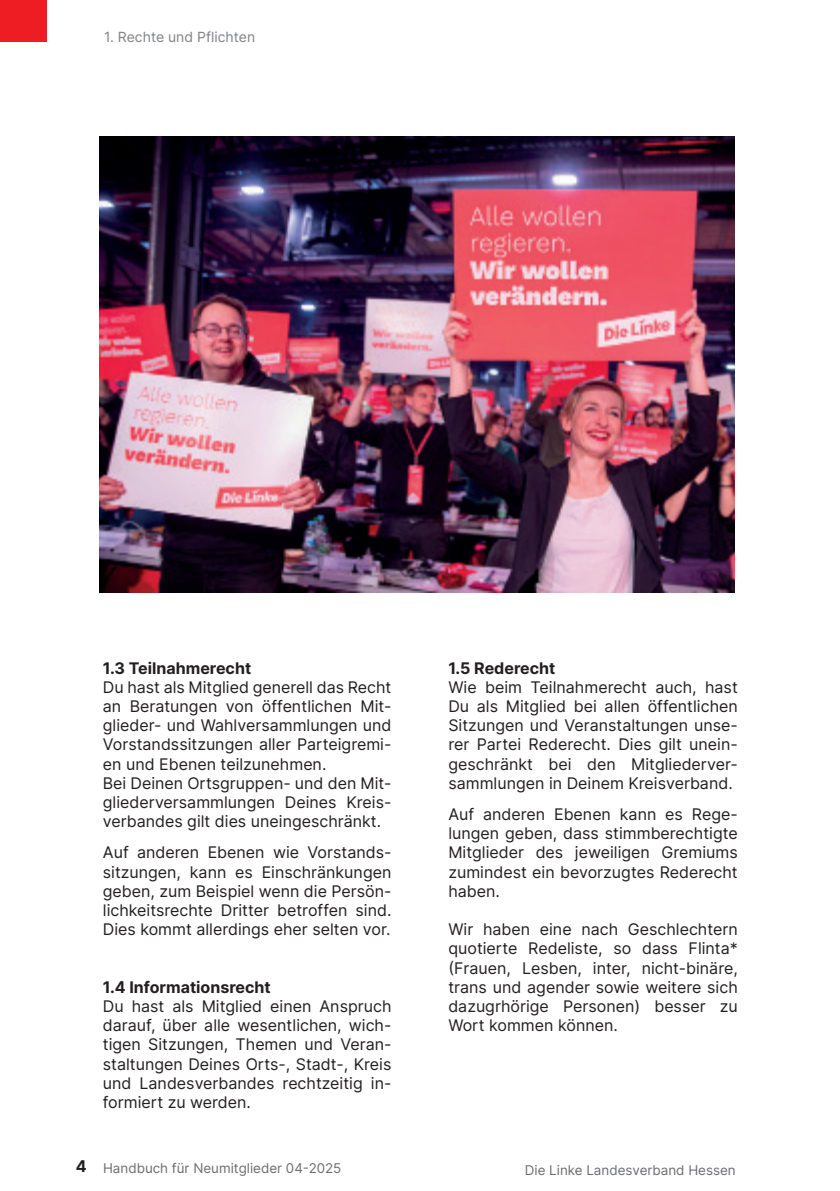
<style>
.page{position:relative;width:840px;height:1191px;background:#fff}
.page>*{position:absolute;margin:0;border:0;box-sizing:border-box;transform-origin:0 0}
.t1{font:16px/19.2px "Inter";color:#231f20;text-align:justify}
.t2{font:700 16px "Inter";color:#231f20}
.t3{font:14px "Inter";color:#808285}
.t4{font:13.4px "Inter";color:#6c6d70}
.s1{font-weight:700;font-size:16px;color:#fff}
</style>
<div class="page">
<img style="left:99px;top:136px;width:635px;height:456px">
<div style="left:0;top:0;width:47px;height:41px;background:#ee1d23"></div>
<p class="t3" style="left:104px;top:27px;width:152px">1. Rechte und Pflichten</p>
<p class="t2" style="left:103px;top:655px;width:150px">1.3 Teilnahmerecht</p>
<p class="t1" style="left:103px;top:677px;width:290px;text-align:left">Du hast als Mitglied generell das Recht an Beratungen von öffentlichen Mit&shy;glieder- und Wahlversammlungen und Vorstandssitzungen aller Parteigremi&shy;en und Ebenen teilzunehmen.<br>Bei Deinen Ortsgruppen- und den Mit&shy;gliederversammlungen Deines Kreis&shy;verbandes gilt dies uneingeschränkt.</p>
<p class="t1" style="left:103px;top:842px;width:290px">Auf anderen Ebenen wie Vorstands&shy;sitzungen, kann es Einschränkungen geben, zum Beispiel wenn die Persön&shy;lichkeitsrechte Dritter betroffen sind.<br>Dies kommt allerdings eher selten vor.</p>
<p class="t2" style="left:103px;top:975px;width:169px">1.4 Informationsrecht</p>
<p class="t1" style="left:103px;top:996px;width:290px">Du hast als Mitglied einen Anspruch darauf, über alle wesentlichen, wich&shy;tigen Sitzungen, Themen und Veran&shy;staltungen Deines Orts-, Stadt-, Kreis und Landesverbandes rechtzeitig in&shy;formiert zu werden.</p>
<p class="t2" style="left:448px;top:655px;width:108px">1.5 Rederecht</p>
<p class="t1" style="left:448px;top:677px;width:291px">Wie beim Teilnahmerecht auch, hast Du als Mitglied bei allen öffentlichen Sitzungen und Veranstaltungen unse&shy;rer Partei Rederecht. Dies gilt unein&shy;geschränkt bei den Mitgliederver&shy;sammlungen in Deinem Kreisverband.</p>
<p class="t1" style="left:448px;top:804px;width:291px">Auf anderen Ebenen kann es Rege&shy;lungen geben, dass stimmberechtigte Mitglieder des jeweiligen Gremiums zumindest ein bevorzugtes Rederecht haben.</p>
<p class="t1" style="left:448px;top:919px;width:291px">Wir haben eine nach Geschlechtern quotierte Redeliste, so dass Flinta* (Frauen, Lesben, inter, nicht-binäre, trans und agender sowie weitere sich dazugrhörige Personen) besser zu Wort kommen können.</p>
<p class="t4" style="left:76px;top:1158px;width:267px"><span class="s1">4</span> Handbuch für Neumitglieder 04-2025</p>
<p class="t4" style="left:524px;top:1160px;width:212px">Die Linke Landesverband Hessen</p>
</div>
